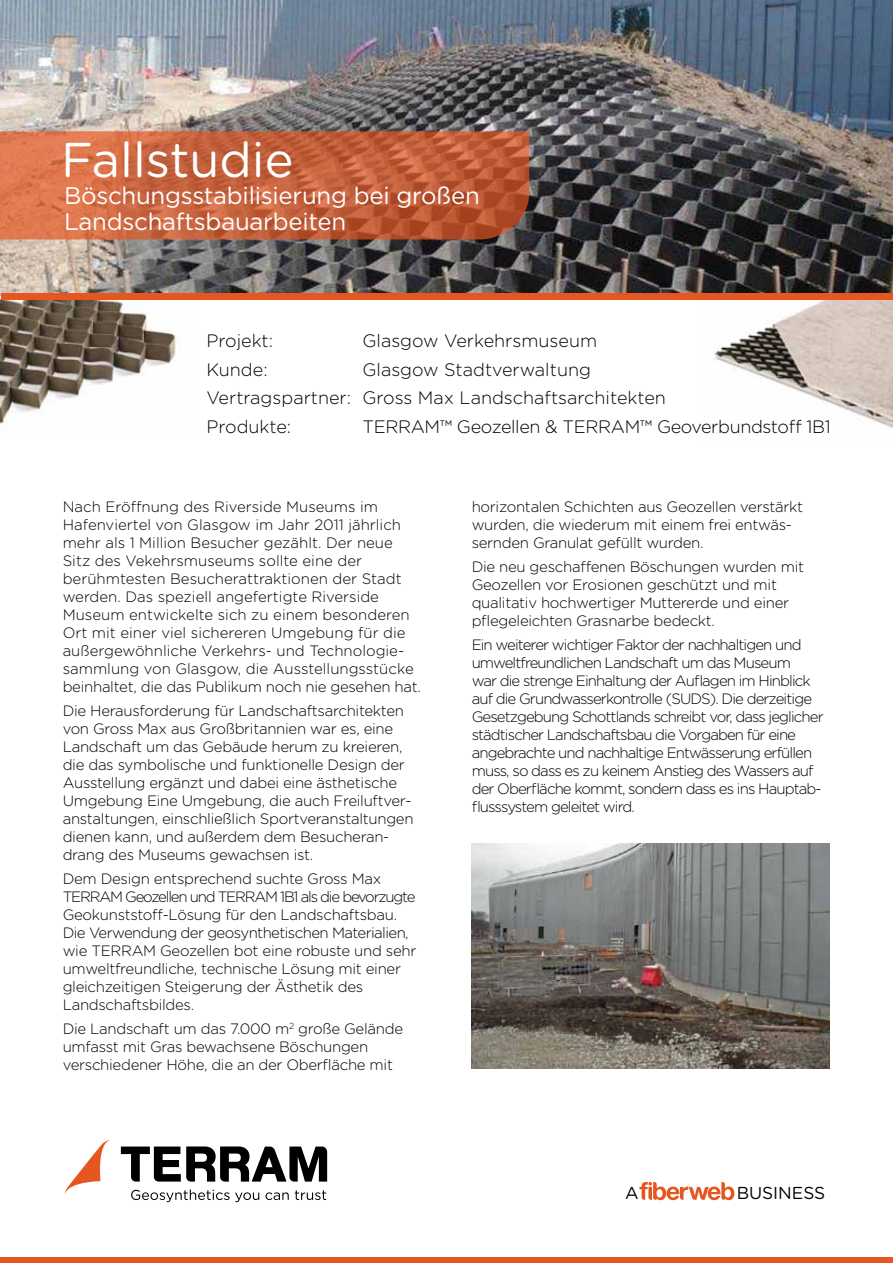
<style>
.page{position:relative;width:893px;height:1263px;background:#fff}
.page>*{position:absolute;margin:0;border:0;box-sizing:border-box;transform-origin:0 0}
.t1{font:48.9px "Gotham Rounded";color:#fff}
.t2{font:24px/25.5px "Gotham Rounded";letter-spacing:-.01em;color:#fff}
.t3{font:300 18px/28.5px "Gotham Rounded";color:#000}
.t4{font:300 18px "Gotham Rounded";letter-spacing:-.02em;color:#000}
.t5{font:17.25px "Gotham Rounded";letter-spacing:-.005em;color:#000}
.t6{font:300 15px/18px "Gotham Rounded";letter-spacing:-.02em;color:#000}
.t7{font:300 15px/18px "Gotham Rounded";color:#000}
.t8{font:300 15px/18px "Gotham Rounded";letter-spacing:-.06em;color:#000}
</style>
<div class="page">
<img style="left:713px;top:300px;width:180px;height:129px">
<img style="left:1px;top:300px;width:177px;height:124px">
<img style="left:0;top:0;width:893px;height:296px">
<div style="left:1px;top:1257px;width:892px;height:6px;background:#e65621"></div>
<svg style="left:639px;top:1182px;width:95px;height:18px"></svg>
<svg style="left:121px;top:1146px;width:206px;height:35px"></svg>
<svg style="left:131px;top:1189px;width:128px;height:13px"></svg>
<svg style="left:266px;top:1192px;width:23px;height:8px"></svg>
<svg style="left:295px;top:1190px;width:31px;height:10px"></svg>
<svg style="left:65px;top:1140px;width:45px;height:54px"></svg>
<div style="left:1px;top:294px;width:892px;height:6px;background:#e65621"></div>
<svg style="left:0;top:131px;width:529px;height:109px;background:#c6633f"></svg>
<img style="left:472px;top:843px;width:357px;height:225px">
<h1 class="t1" style="left:61px;top:126px;width:234px">Fallstudie</h1>
<h2 class="t2" style="left:64px;top:182px;width:417px">Böschungsstabilisierung bei großen<br>Landschaftsbauarbeiten</h2>
<p class="t3" style="left:206px;top:326px;width:68px">Projekt:</p>
<p class="t3" style="left:362px;top:326px;width:236px">Glasgow Verkehrsmuseum</p>
<p class="t3" style="left:206px;top:355px;width:63px">Kunde:</p>
<p class="t3" style="left:206px;top:355px;width:461px;text-indent:156px">Glasgow Stadtverwaltung<br>Vertragspartner: Gross Max Landschaftsarchitekten<br>Produkte:</p>
<p class="t4" style="left:362px;top:415px;width:470px">TERRAM™ Geozellen &amp; TERRAM™ Geoverbundstoff 1B1</p>
<p class="t7" style="left:63px;top:497px;width:360px">Nach Eröffnung des Riverside Museums im Hafenviertel von Glasgow im Jahr 2011 jährlich mehr als 1 Million Besucher gezählt. Der neue Sitz des Vekehrsmuseums sollte eine der berühmtesten Besucherattraktionen der Stadt werden. Das speziell angefertigte Riverside Museum entwickelte sich zu einem besonderen Ort mit einer viel sichereren Umgebung für die außergewöhnliche Verkehrs- und Technologie&shy;sammlung von Glasgow, die Ausstellungsstücke beinhaltet, die das Publikum noch nie gesehen hat.</p>
<p class="t6" style="left:63px;top:701px;width:352px">Die Herausforderung für Landschaftsarchitekten von Gross Max aus Großbritannien war es, eine Landschaft um das Gebäude herum zu kreieren, die das symbolische und funktionelle Design der Ausstellung ergänzt und dabei eine ästhetische Umgebung Eine Umgebung, die auch Freiluftver&shy;anstaltungen, einschließlich Sportveranstaltungen dienen kann, und außerdem dem Besucheran&shy;drang des Museums gewachsen ist.</p>
<p class="t6" style="left:63px;top:869px;width:355px">Dem Design entsprechend suchte Gross Max TERRAM Geozellen und TERRAM 1B1 als die bevorzugte Geokunststoff-Lösung für den Landschaftsbau.<br>Die Verwendung der geosynthetischen Materialien, wie TERRAM Geozellen bot eine robuste und sehr umweltfreundliche, technische Lösung mit einer gleichzeitigen Steigerung der Ästhetik des Landschaftsbildes.</p>
<p class="t6" style="left:63px;top:1019px;width:342px">Die Landschaft um das 7.000 m<sup>2</sup> große Gelände umfasst mit Gras bewachsene Böschungen verschiedener Höhe, die an der Oberfläche mit</p>
<p class="t6" style="left:472px;top:497px;width:333px">horizontalen Schichten aus Geozellen verstärkt wurden, die wiederum mit einem frei entwäs&shy;sernden Granulat gefüllt wurden.</p>
<p class="t6" style="left:472px;top:557px;width:334px">Die neu geschaffenen Böschungen wurden mit Geozellen vor Erosionen geschützt und mit qualitativ hochwertiger Muttererde und einer pflegeleichten Grasnarbe bedeckt.</p>
<p class="t8" style="left:472px;top:635px;width:354px">Ein weiterer wichtiger Faktor der nachhaltigen und umweltfreundlichen Landschaft um das Museum<br>war die strenge Einhaltung der Auflagen im Hinblick auf die Grundwasserkontrolle (SUDS). Die derzeitige Gesetzgebung Schottlands schreibt vor, dass jeglicher städtischer Landschaftsbau die Vorgaben für eine angebrachte und nachhaltige Entwässerung erfüllen muss, so dass es zu keinem Anstieg des Wassers auf der Oberfläche kommt, sondern dass es ins Hauptab&shy;flusssystem geleitet wird.</p>
<p class="t5" style="left:625px;top:1181px;width:15px">A</p>
<p class="t5" style="left:737px;top:1181px;width:90px">BUSINESS</p>
</div>
